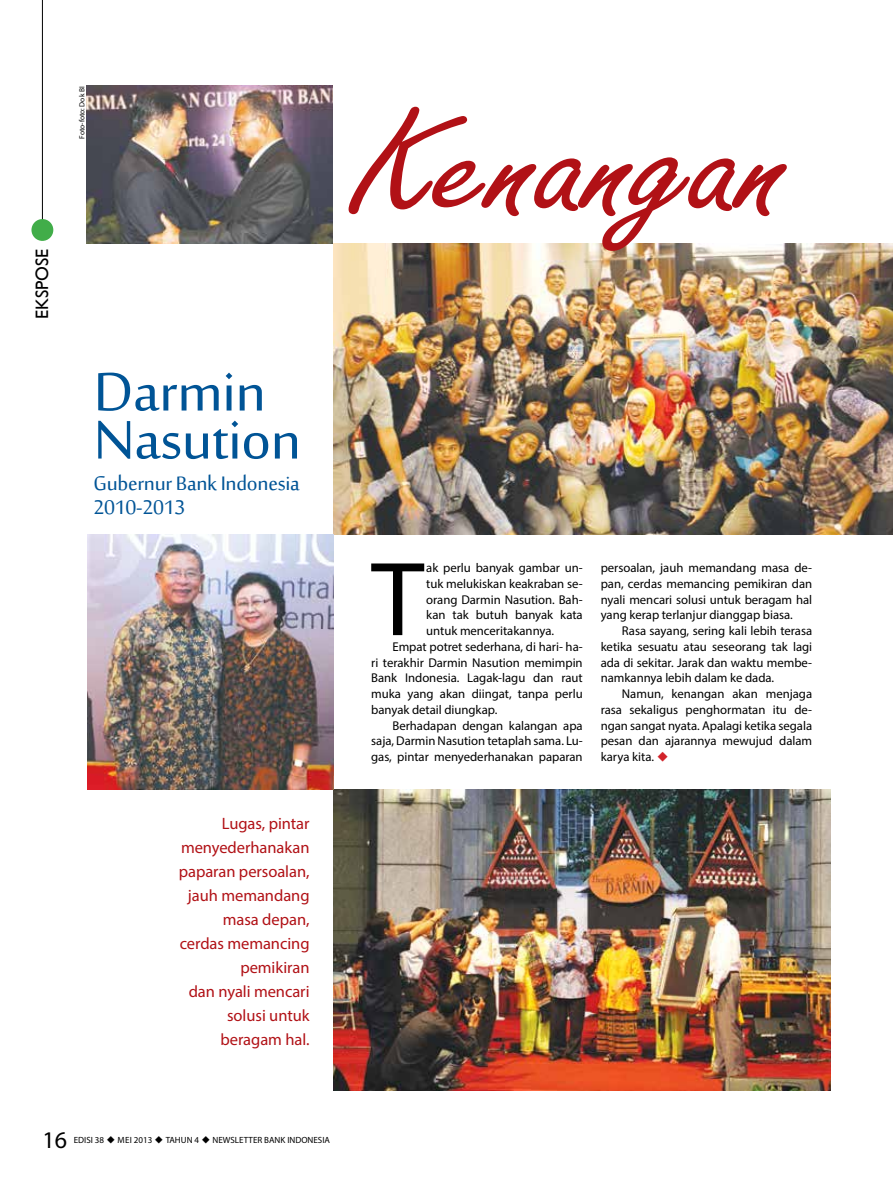
<style>
.page{position:relative;width:893px;height:1191px;background:#fff}
.page>*{position:absolute;margin:0;border:0;box-sizing:border-box;transform-origin:0 0}
.t1{font:155.7px "Freestyle Script";letter-spacing:-.01em;color:#b11116;scale:1.25 1}
.t2{font:106.2px "Myriad Pro";color:#000}
.t3{font:75px "Sakkal Majalla";letter-spacing:-.01em;color:#005496}
.t4{font:27px/24px "Sakkal Majalla";letter-spacing:-.01em;color:#005496}
.t5{font:24px "Myriad Pro";color:#000}
.t6{font:18px "Gill Sans";color:#000}
.t7{font:16.5px/24px "Myriad Pro";letter-spacing:-.005em;color:#b11116;text-align:right}
.t8{font:12.75px/15.8px "Myriad Pro";letter-spacing:-.005em;color:#000;text-align:justify}
.t9{font:9px "Myriad Pro";color:#000}
.t10{font:7.5px "Myriad Pro";letter-spacing:-.005em;color:#000}
.s1{color:#d2232a}
</style>
<div class="page">
<img style="left:333px;top:789px;width:498px;height:301px">
<hr style="left:42px;top:0;width:1px;height:230px;background:#000">
<div style="left:31px;top:219px;width:22px;height:22px;background:#41ad49;border-radius:50%"></div>
<img style="left:87px;top:85px;width:246px;height:158px">
<img style="left:333px;top:243px;width:560px;height:292px">
<img style="left:87px;top:535px;width:246px;height:254px">
<p class="t10" style="left:77px;top:139px;width:54px;rotate:-90deg">Foto-foto: Dok BI</p>
<h3 class="t6" style="left:32px;top:319px;width:70px;rotate:-90deg">ekspose</h3>
<h3 class="t3" style="left:94px;top:351px;width:174px">Darmin</h3>
<h3 class="t3" style="left:94px;top:399px;width:209px">Nasution</h3>
<h3 class="t4" style="left:94px;top:473px;width:208px">Gubernur Bank Indonesia<br>2010-2013</h3>
<p class="t7" style="left:179px;top:811px;width:132px">Lugas, pintar menyederhanakan paparan persoalan, jauh memandang masa depan, cerdas memancing pemikiran<br>dan nyali mencari solusi untuk beragam hal.</p>
<h1 class="t1" style="left:352px;top:81px;width:353px">Kenangan</h1>
<h2 class="t2" style="left:371px;top:534px;width:54px">T</h2>
<p class="t8" style="left:426px;top:560px;width:158px">ak perlu banyak gambar un-</p>
<p class="t8" style="left:426px;top:575px;width:158px">tuk melukiskan keakraban se-</p>
<p class="t8" style="left:426px;top:591px;width:158px">orang Darmin Nasution. Bah-</p>
<p class="t8" style="left:426px;top:607px;width:158px">kan tak butuh banyak kata</p>
<p class="t8" style="left:426px;top:623px;width:129px">untuk menceritakannya.</p>
<p class="t8" style="left:392px;top:638px;width:192px">Empat potret sederhana, di hari- ha-</p>
<p class="t8" style="left:371px;top:654px;width:213px">ri terakhir Darmin Nasution memimpin</p>
<p class="t8" style="left:371px;top:670px;width:213px">Bank Indonesia. Lagak-lagu dan raut</p>
<p class="t8" style="left:371px;top:686px;width:213px">muka yang akan diingat, tanpa perlu</p>
<p class="t8" style="left:371px;top:701px;width:128px">banyak detail diungkap.</p>
<p class="t8" style="left:392px;top:717px;width:192px">Berhadapan dengan kalangan apa</p>
<p class="t8" style="left:371px;top:733px;width:213px">saja, Darmin Nasution tetaplah sama. Lu-</p>
<p class="t8" style="left:371px;top:748px;width:213px">gas, pintar menyederhanakan paparan</p>
<p class="t8" style="left:601px;top:559px;width:213px">persoalan, jauh memandang masa de&shy;pan, cerdas memancing pemikiran dan nyali mencari solusi untuk beragam hal yang kerap terlanjur dianggap biasa.</p>
<p class="t8" style="left:601px;top:622px;width:213px;text-indent:21px">Rasa sayang, sering kali lebih terasa ketika sesuatu atau seseorang tak lagi ada di sekitar. Jarak dan waktu membe&shy;namkannya lebih dalam ke dada.</p>
<p class="t8" style="left:601px;top:685px;width:213px;text-indent:21px">Namun, kenangan akan menjaga rasa sekaligus penghormatan itu de&shy;ngan sangat nyata. Apalagi ketika segala pesan dan ajarannya mewujud dalam karya kita. <span class="s1">◆</span></p>
<h3 class="t5" style="left:43px;top:1125px;width:26px">16</h3>
<p class="t9" style="left:74px;top:1134px;width:50px">EDISI 38 ◆ mei</p>
<p class="t9" style="left:134px;top:1134px;width:198px">2013 ◆ TAHUN 4 ◆ NEWSLETTER BANK INDONESIA</p>
</div>
